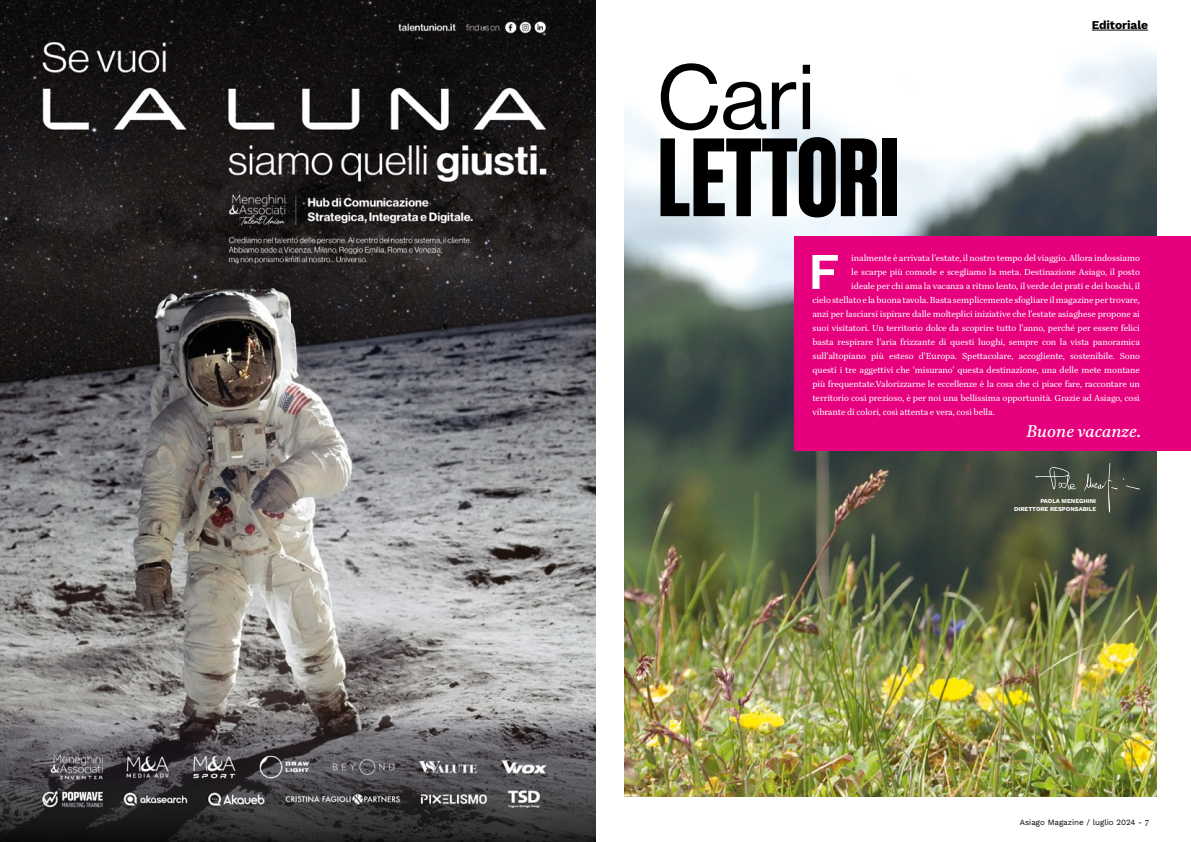
<style>
.page{position:relative;width:1191px;height:842px;background:#fff}
.page>*{position:absolute;margin:0;border:0;box-sizing:border-box;transform-origin:0 0}
.t1{font:500 111px "Recent Grotesk";letter-spacing:-.01em;color:#000}
.t2{font:90px "Neue Haas Display";color:#000}
.t3{font:600 51.4px "Work Sans";color:#fff}
.t4{font:italic 17px "Tiro Tamil";color:#fff}
.t5{font:700 12px "Work Sans";letter-spacing:-.01em;color:#000}
.t6{font:9px "Quinn Text";letter-spacing:-.01em;color:#fff}
.t7{font:8px "Work Sans";color:#000}
.t8{font:700 6px/7.2px "Work Sans";color:#fff;text-align:right}
.s1{font-family:"Tiro Tamil";font-style:italic}
</style>
<div class="page">
<img style="left:0;top:0;width:595px;height:842px">
<img style="left:624px;top:49px;width:532px;height:748px">
<svg style="left:1035px;top:467px;width:41px;height:23px"></svg>
<svg style="left:1084px;top:463px;width:56px;height:50px;background:#474f43"></svg>
<hr style="left:1091px;top:30px;width:57px;height:1px;background:#000">
<div style="left:794px;top:237px;width:397px;height:214px;background:#e6007d"></div>
<h2 class="t2" style="left:657px;top:47px;width:159px">Cari</h2>
<h1 class="t1" style="left:657px;top:118px;width:244px">LETTORI</h1>
<h3 class="t5" style="left:1091px;top:16px;width:58px">Editoriale</h3>
<h3 class="t3" style="left:808px;top:233px;width:33px">F</h3>
<p class="t6" style="left:851px;top:252px;width:290px">inalmente è arrivata l’estate, il nostro tempo del viaggio. Allora indossiamo</p>
<p class="t6" style="left:851px;top:266px;width:290px">le scarpe più comode e scegliamo la meta. Destinazione Asiago, il posto</p>
<p class="t6" style="left:851px;top:280px;width:290px">ideale per chi ama la vacanza a ritmo lento, il verde dei prati e dei boschi, il</p>
<p class="t6" style="left:812px;top:294px;width:329px">cielo stellato e la buona tavola. Basta semplicemente sfogliare il magazine per trovare,</p>
<p class="t6" style="left:812px;top:308px;width:329px">anzi per lasciarsi ispirare dalle molteplici iniziative che l’estate asiaghese propone ai</p>
<p class="t6" style="left:812px;top:322px;width:329px">suoi visitatori. Un territorio dolce da scoprire tutto l’anno, perché per essere felici</p>
<p class="t6" style="left:812px;top:336px;width:329px">basta respirare l’aria frizzante di questi luoghi, sempre con la vista panoramica</p>
<p class="t6" style="left:812px;top:350px;width:329px">sull’altopiano più esteso d’Europa. Spettacolare, accogliente, sostenibile. Sono</p>
<p class="t6" style="left:812px;top:364px;width:329px">questi i tre aggettivi che ‘misurano’ questa destinazione, una delle mete montane</p>
<p class="t6" style="left:812px;top:378px;width:329px">più frequentate.Valorizzarne le eccellenze è la cosa che ci piace fare, raccontare un</p>
<p class="t6" style="left:812px;top:392px;width:329px">territorio così prezioso, è per noi una bellissima opportunità. Grazie ad Asiago, così</p>
<p class="t6" style="left:812px;top:406px;width:184px">vibrante di colori, così attenta e vera, così bella.</p>
<h3 class="t4" style="left:1026px;top:418px;width:117px">Buone vacanze.</h3>
<p class="t8" style="left:1014px;top:497px;width:83px">PAOLA MENEGHINI<br>DIRETTORE RESPONSABILE</p>
<p class="t7" style="left:1019px;top:816px;width:130px">Asiago Magazine / luglio 2024 - <span class="s1">7</span></p>
</div>
